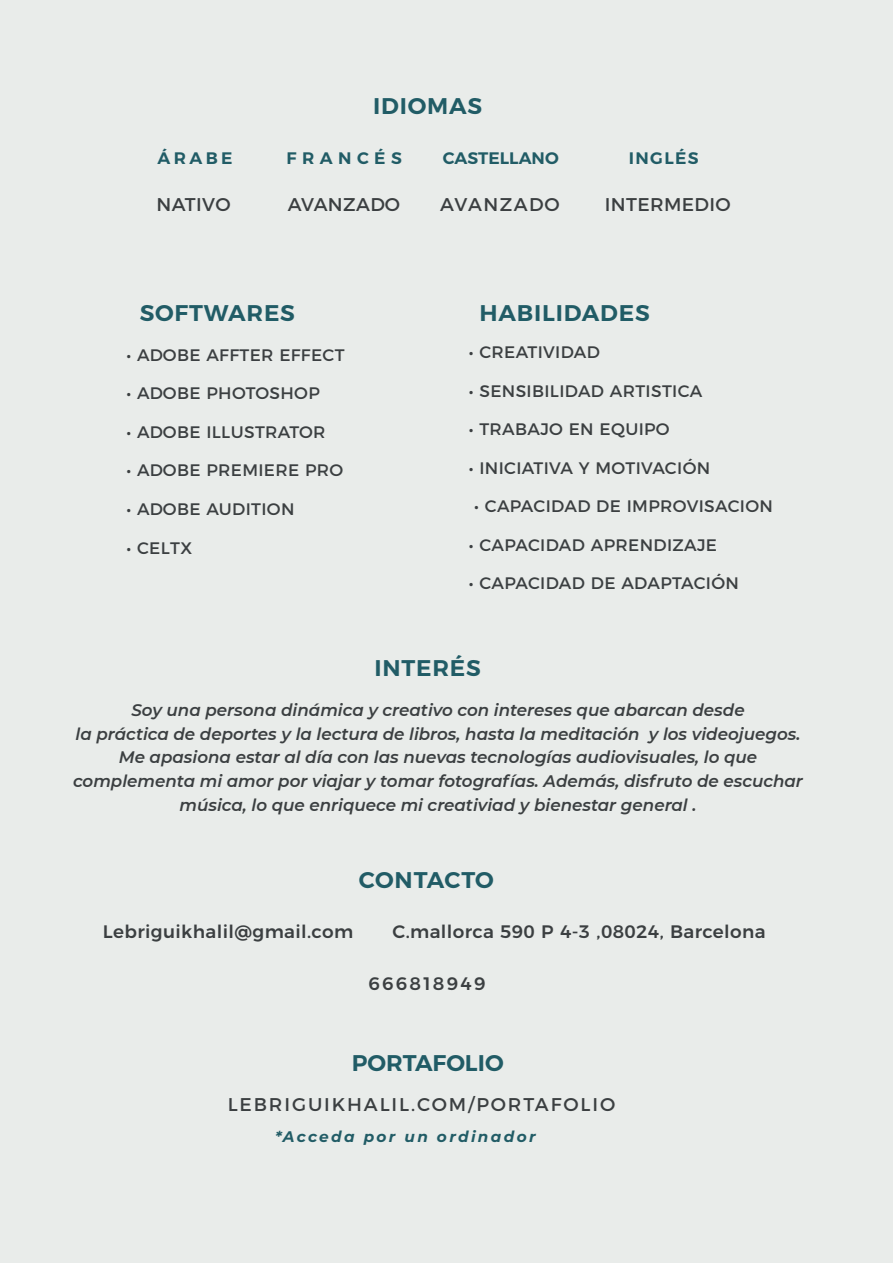
<style>
.page{position:relative;width:893px;height:1263px;background:#e9ecea}
.page>*{position:absolute;margin:0;border:0;box-sizing:border-box;transform-origin:0 0}
.t1{font:600 22.65px "Montserrat";letter-spacing:.035em;color:#215c66}
.t2{font:600 22.65px "Montserrat";color:#215c66}
.t3{font:18.45px "Montserrat";letter-spacing:.1em;color:#3b3f41}
.t4{font:18.45px "Montserrat";letter-spacing:.02em;color:#3b3f41}
.t5{font:18.45px "Montserrat";letter-spacing:.075em;color:#3b3f41}
.t6{font:500 18px "Montserrat";letter-spacing:.02em;color:#3b3f41}
.t7{font:500 18px "Montserrat";letter-spacing:.125em;color:#3b3f41}
.t8{font:italic 600 16.65px/23.7px "Montserrat";color:#3b3f41;text-align:center}
.t9{font:16.65px "Montserrat";letter-spacing:.02em;color:#3b3f41}
.t10{font:600 16.65px "Montserrat";letter-spacing:.08em;color:#215c66}
.t11{font:600 16.65px "Montserrat";color:#215c66}
.t12{font:600 16.65px "Montserrat";letter-spacing:.32em;color:#215c66}
.t13{font:italic 700 15.3px "Montserrat";letter-spacing:.155em;color:#215c66}
</style>
<div class="page">
<h1 class="t1" style="left:373px;top:88px;width:111px">IDIOMAS</h1>
<p class="t10" style="left:157px;top:145px;width:77px">ÁRABE</p>
<p class="t12" style="left:286px;top:145px;width:117px">FRANCÉS</p>
<p class="t11" style="left:443px;top:145px;width:117px">CASTELLANO</p>
<p class="t10" style="left:629px;top:145px;width:71px">INGLÉS</p>
<p class="t5" style="left:157px;top:189px;width:76px">NATIVO</p>
<p class="t4" style="left:288px;top:189px;width:114px">AVANZADO</p>
<p class="t5" style="left:440px;top:189px;width:121px">AVANZADO</p>
<p class="t4" style="left:605px;top:189px;width:128px">INTERMEDIO</p>
<h1 class="t1" style="left:140px;top:295px;width:157px">SOFTWARES</h1>
<p class="t9" style="left:126px;top:341px;width:220px">• ADOBE AFFTER EFFECT</p>
<p class="t9" style="left:126px;top:380px;width:195px">• ADOBE PHOTOSHOP</p>
<p class="t9" style="left:126px;top:419px;width:200px">• ADOBE ILLUSTRATOR</p>
<p class="t9" style="left:126px;top:457px;width:218px">• ADOBE PREMIERE PRO</p>
<p class="t9" style="left:126px;top:496px;width:170px">• ADOBE AUDITION</p>
<p class="t9" style="left:126px;top:534px;width:67px">• CELTX</p>
<h1 class="t1" style="left:480px;top:295px;width:172px">HABILIDADES</h1>
<p class="t9" style="left:469px;top:339px;width:133px">• CREATIVIDAD</p>
<p class="t9" style="left:469px;top:377px;width:235px">• SENSIBILIDAD ARTISTICA</p>
<p class="t9" style="left:469px;top:416px;width:202px">• TRABAJO EN EQUIPO</p>
<p class="t9" style="left:469px;top:454px;width:243px">• INICIATIVA Y MOTIVACIÓN</p>
<p class="t9" style="left:474px;top:493px;width:300px">• CAPACIDAD DE IMPROVISACION</p>
<p class="t9" style="left:469px;top:531px;width:250px">• CAPACIDAD APRENDIZAJE</p>
<p class="t9" style="left:469px;top:570px;width:272px">• CAPACIDAD DE ADAPTACIÓN</p>
<h1 class="t1" style="left:374px;top:650px;width:108px">INTERÉS</h1>
<p class="t8" style="left:73px;top:697px;width:731px">Soy una persona dinámica y creativo con intereses que abarcan desde<br>la práctica de deportes y la lectura de libros, hasta la meditación y los videojuegos.<br>Me apasiona estar al día con las nuevas tecnologías audiovisuales, lo que complementa mi amor por viajar y tomar fotografías. Además, disfruto de escuchar música, lo que enriquece mi creativiad y bienestar general .</p>
<h1 class="t1" style="left:359px;top:861px;width:137px">CONTACTO</h1>
<p class="t6" style="left:103px;top:917px;width:252px">Lebriguikhalil@gmail.com</p>
<p class="t6" style="left:392px;top:917px;width:375px">C.mallorca 590 P 4-3 ,08024, Barcelona</p>
<p class="t7" style="left:368px;top:969px;width:119px">666818949</p>
<h1 class="t2" style="left:352px;top:1044px;width:153px">PORTAFOLIO</h1>
<p class="t3" style="left:228px;top:1089px;width:389px">LEBRIGUIKHALIL.COM/PORTAFOLIO</p>
<p class="t13" style="left:275px;top:1126px;width:262px">*Acceda por un ordinador</p>
</div>
